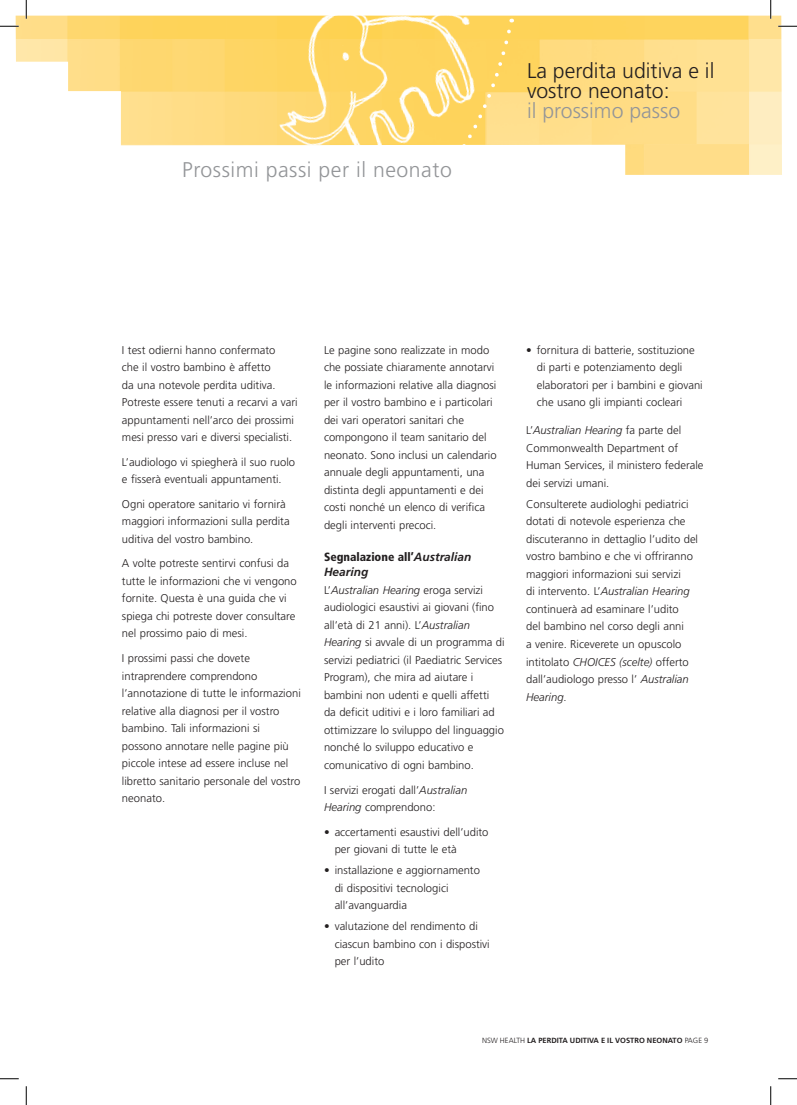
<style>
.page{position:relative;width:797px;height:1105px;background:#fff}
.page>*{position:absolute;margin:0;border:0;box-sizing:border-box;transform-origin:0 0}
.t1{font:300 21.25px/20px "Frutiger";color:#231f20}
.t2{font:300 21.25px "Frutiger";letter-spacing:.025em;color:#939598}
.t3{font:300 21.25px "Frutiger";color:#939598}
.t4{font:italic 700 11.88px/15px "Frutiger";color:#231f20}
.t5{font:300 11.25px/17.5px "Frutiger";color:#231f20}
.t6{font:700 7.5px "Frutiger";color:#231f20}
.s1{font-weight:900;font-style:normal;font-stretch:condensed}
.s2{font-style:italic}
.s3{font-weight:300}
</style>
<div class="page">
<img style="left:16px;top:16px;width:766px;height:159px">
<svg style="left:508px;top:19px;width:5px;height:156px"></svg>
<img style="left:246px;top:15px;width:262px;height:160px">
<svg style="left:0;top:25px;width:19px;height:2px"></svg>
<svg style="left:778px;top:25px;width:19px;height:2px"></svg>
<svg style="left:0;top:1078px;width:19px;height:1px"></svg>
<svg style="left:778px;top:1078px;width:19px;height:1px"></svg>
<svg style="left:25px;top:0;width:2px;height:19px"></svg>
<svg style="left:25px;top:1086px;width:2px;height:19px"></svg>
<svg style="left:770px;top:0;width:1px;height:19px"></svg>
<svg style="left:770px;top:1086px;width:1px;height:19px"></svg>
<h1 class="t2" style="left:182px;top:157px;width:271px">Prossimi passi per il neonato</h1>
<h1 class="t1" style="left:527px;top:61px;width:189px">La perdita uditiva e il vostro neonato:</h1>
<h1 class="t3" style="left:527px;top:98px;width:155px">il prossimo passo</h1>
<p class="t5" style="left:122px;top:341px;width:177px">I test odierni hanno confermato<br>che il vostro bambino è affetto<br>da una notevole perdita uditiva.<br>Potreste essere tenuti a recarvi a vari appuntamenti nell’arco dei prossimi mesi presso vari e diversi specialisti.</p>
<p class="t5" style="left:122px;top:453px;width:175px">L’audiologo vi spiegherà il suo ruolo e fisserà eventuali appuntamenti.</p>
<p class="t5" style="left:122px;top:495px;width:169px">Ogni operatore sanitario vi fornirà maggiori informazioni sulla perdita uditiva del vostro bambino.</p>
<p class="t5" style="left:122px;top:555px;width:176px">A volte potreste sentirvi confusi da tutte le informazioni che vi vengono fornite. Questa è una guida che vi spiega chi potreste dover consultare nel prossimo paio di mesi.</p>
<p class="t5" style="left:122px;top:650px;width:180px">I prossimi passi che dovete intraprendere comprendono l’annotazione di tutte le informazioni relative alla diagnosi per il vostro bambino. Tali informazioni si possono annotare nelle pagine più piccole intese ad essere incluse nel libretto sanitario personale del vostro neonato.</p>
<p class="t5" style="left:324px;top:341px;width:174px">Le pagine sono realizzate in modo che possiate chiaramente annotarvi le informazioni relative alla diagnosi per il vostro bambino e i particolari dei vari operatori sanitari che compongono il team sanitario del neonato. Sono inclusi un calendario annuale degli appuntamenti, una distinta degli appuntamenti e dei costi nonché un elenco di verifica degli interventi precoci.</p>
<p class="t4" style="left:324px;top:550px;width:149px"><span class="s1">Segnalazione all’</span>Australian<br>Hearing</p>
<p class="t5" style="left:324px;top:581px;width:182px">L’<span class="s2">Australian Hearing</span> eroga servizi audiologici esaustivi ai giovani (fino all’età di 21 anni). L’<span class="s2">Australian Hearing</span> si avvale di un programma di servizi pediatrici (il Paediatric Services Program), che mira ad aiutare i bambini non udenti e quelli affetti<br>da deficit uditivi e i loro familiari ad ottimizzare lo sviluppo del linguaggio nonché lo sviluppo educativo e comunicativo di ogni bambino.</p>
<p class="t5" style="left:324px;top:781px;width:145px">I servizi erogati dall’<span class="s2">Australian<br>Hearing</span> comprendono:</p>
<p class="t5" style="left:335px;top:823px;width:155px;text-indent:-11px">• accertamenti esaustivi dell’udito per giovani di tutte le età</p>
<p class="t5" style="left:335px;top:862px;width:147px;text-indent:-11px">• installazione e aggiornamento di dispositivi tecnologici all’avanguardia</p>
<p class="t5" style="left:335px;top:918px;width:157px;text-indent:-11px">• valutazione del rendimento di ciascun bambino con i dispostivi per l’udito</p>
<p class="t5" style="left:536px;top:341px;width:167px;text-indent:-11px">• fornitura di batterie, sostituzione di parti e potenziamento degli elaboratori per i bambini e giovani che usano gli impianti cocleari</p>
<p class="t5" style="left:526px;top:422px;width:179px">L’<span class="s2">Australian Hearing</span> fa parte del<br>Commonwealth Department of<br>Human Services, il ministero federale dei servizi umani.</p>
<p class="t5" style="left:526px;top:495px;width:173px">Consulterete audiologhi pediatrici dotati di notevole esperienza che discuteranno in dettaglio l’udito del vostro bambino e che vi offriranno maggiori informazioni sui servizi<br>di intervento. L’<span class="s2">Australian Hearing </span>continuerà ad esaminare l’udito<br>del bambino nel corso degli anni<br>a venire. Riceverete un opuscolo intitolato <span class="s2">CHOICES (scelte)</span> offerto dall’audiologo presso l’ <span class="s2">Australian Hearing</span>.</p>
<p class="t6" style="left:482px;top:1036px;width:228px"><span class="s3">NSW HEALTH</span> LA PERDITA UDITIVA E IL VOSTRO NEONATO <span class="s3">PAGE 9</span></p>
</div>
